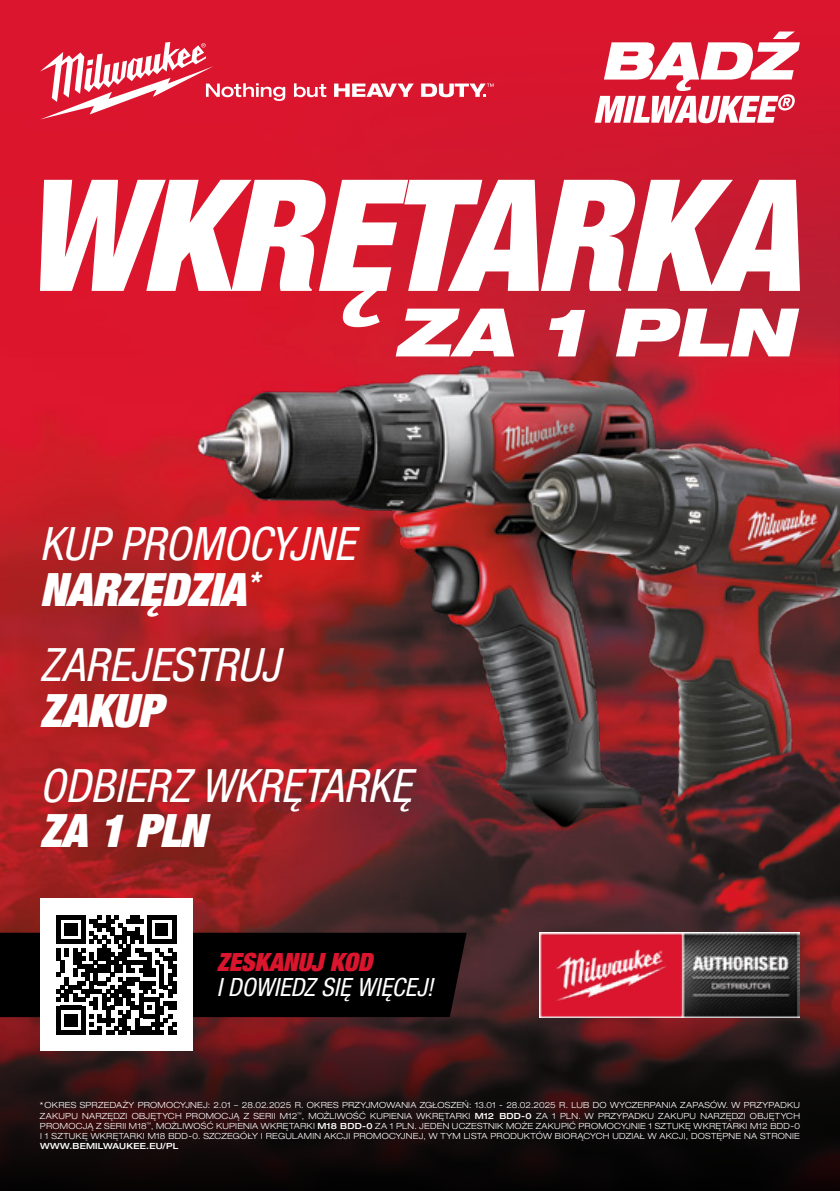
<style>
.page{position:relative;width:840px;height:1191px;background:#fff}
.page>*{position:absolute;margin:0;border:0;box-sizing:border-box;transform-origin:0 0}
.t1{font:italic condensed 45.8px/45.8px "Helvetica Neue LTW1 G";color:#fff}
.t2{font:italic 900 condensed 45.8px "Helvetica Neue LTW1 G";letter-spacing:-.02em;color:#fff}
.t3{font:italic condensed 25px "Helvetica Neue LTW1 G";letter-spacing:.005em;color:#fff}
.t4{font:italic 900 condensed 25px "Helvetica Neue LTW1 G";letter-spacing:-.005em;color:#dc152e}
.t5{font:300 expanded 8.4px/10.2px "Helvetica Neue LT Pro";letter-spacing:.025em;color:#fff;text-align:justify}
.t6{font:500 expanded 8.4px "Helvetica Neue LT Pro";letter-spacing:.02em;color:#fff}
.s1{font-weight:900}
.s2{font-weight:500}
</style>
<div class="page">
<img style="left:0;top:356px;width:839px;height:621px">
<div style="left:0;top:0;width:839px;height:356px;background:#dc152e"></div>
<svg style="left:0;top:977px;width:839px;height:214px;background:#220f10"></svg>
<div style="left:40px;top:898px;width:153px;height:153px;background:#fff"></div>
<svg style="left:0;top:915px;width:466px;height:119px"></svg>
<svg style="left:594px;top:32px;width:205px;height:91px"></svg>
<svg style="left:40px;top:180px;width:759px;height:147px;fill:#fff"></svg>
<svg style="left:395px;top:308px;width:403px;height:48px;background:#e0939b"></svg>
<img style="left:539px;top:932px;width:260px;height:85px">
<svg style="left:294px;top:83px;width:32px;height:14px"></svg>
<svg style="left:334px;top:84px;width:79px;height:13px"></svg>
<svg style="left:421px;top:84px;width:72px;height:13px"></svg>
<svg style="left:40px;top:42px;width:245px;height:77px"></svg>
<h1 class="t1" style="left:40px;top:521px;width:316px">KUP PROMOCYJNE<br><span class="s1">NARZĘDZIA</span> <sup>*</sup></h1>
<h1 class="t1" style="left:40px;top:642px;width:241px">ZAREJESTRUJ</h1>
<h1 class="t2" style="left:40px;top:681px;width:124px">ZAKUP</h1>
<h1 class="t1" style="left:40px;top:763px;width:373px">ODBIERZ WKRĘTARKĘ</h1>
<h1 class="t2" style="left:40px;top:802px;width:167px">ZA 1 PLN</h1>
<h2 class="t4" style="left:217px;top:946px;width:157px">ZESKANUJ KOD</h2>
<h2 class="t3" style="left:217px;top:972px;width:218px">I DOWIEDZ SIĘ WIĘCEJ!</h2>
<p class="t5" style="left:40px;top:1100px;width:761px">*OKRES SPRZEDAŻY PROMOCYJNEJ: 2.01 – 28.02.2025 R. OKRES PRZYJMOWANIA ZGŁOSZEŃ: 13.01 - 28.02.2025 R. LUB DO WYCZERPANIA ZAPASÓW. W PRZYPADKU ZAKUPU NARZĘDZI OBJĘTYCH PROMOCJĄ Z SERII M12<sup>™</sup>, MOŻLIWOŚĆ KUPIENIA WKRĘTARKI <span class="s2">M12 BDD-0</span> ZA 1 PLN. W PRZYPADKU ZAKUPU NARZĘDZI OBJĘTYCH PROMOCJĄ Z SERII M18<sup>™</sup>, MOŻLIWOŚĆ KUPIENIA WKRĘTARKI <span class="s2">M18 BDD-0</span> ZA 1 PLN. JEDEN UCZESTNIK MOŻE ZAKUPIĆ PROMOCYJNIE 1 SZTUKĘ WKRĘTARKI M12 BDD-0<br>I 1 SZTUKĘ WKRĘTARKI M18 BDD-0. SZCZEGÓŁY I REGULAMIN AKCJI PROMOCYJNEJ, W TYM LISTA PRODUKTÓW BIORĄCYCH UDZIAŁ W AKCJI, DOSTĘPNE NA STRONIE</p>
<p class="t6" style="left:40px;top:1140px;width:140px">WWW.BEMILWAUKEE.EU/PL</p>
</div>
